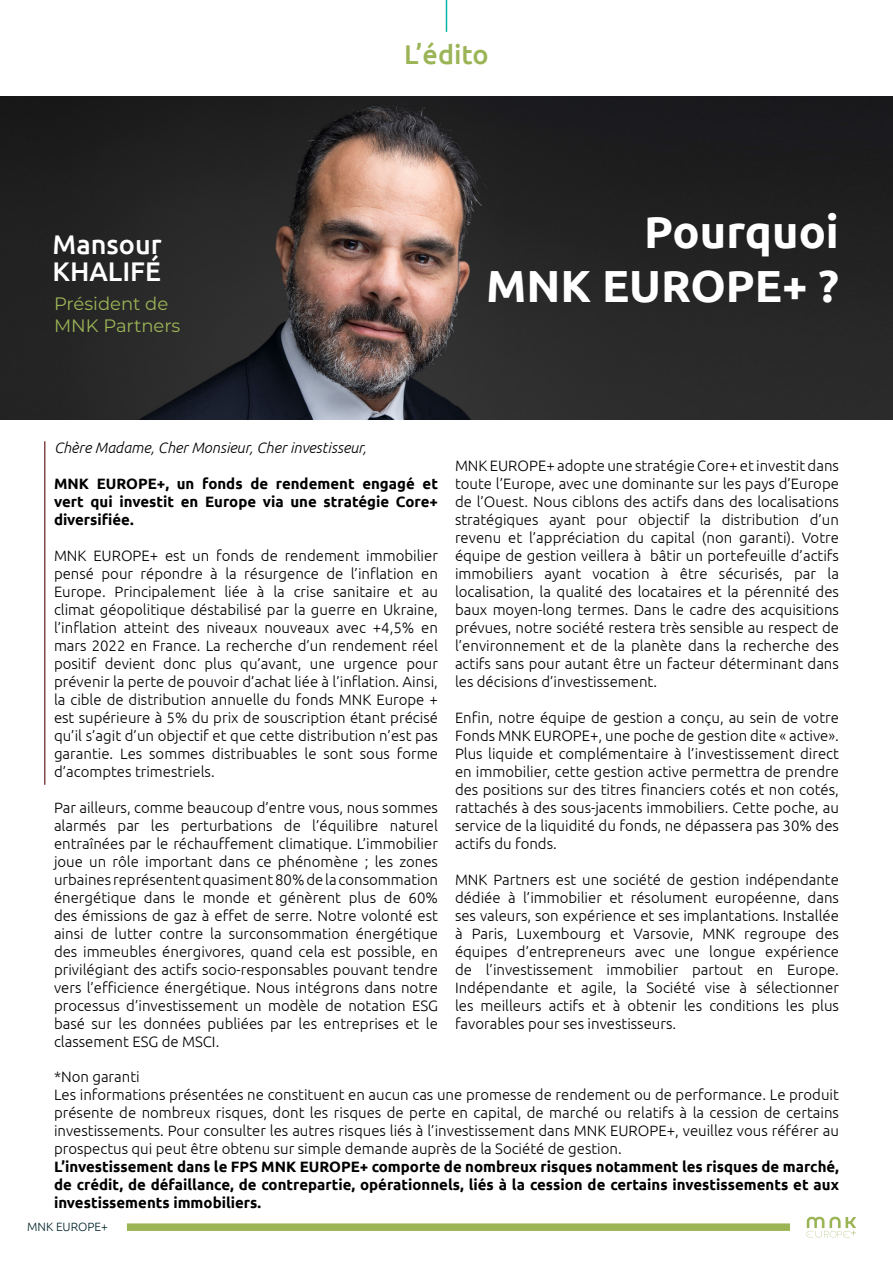
<style>
.page{position:relative;width:893px;height:1263px;background:#fff}
.page>*{position:absolute;margin:0;border:0;box-sizing:border-box;transform-origin:0 0}
.t1{font:700 45px "Ubuntu";color:#fff}
.t2{font:500 27px "Ubuntu";color:#fff}
.t3{font:500 27px "Ubuntu";color:#9bb456}
.t4{font:18px "Montserrat";color:#9bb456}
.t5{font:300 15px/18px "Ubuntu";color:#000;text-align:justify}
.t6{font:700 15px/18px "Ubuntu";color:#000;text-align:justify}
.t7{font:italic 300 15px "Ubuntu";color:#000}
.t8{font:300 12px "Ubuntu";color:#002429}
</style>
<div class="page">
<img style="left:0;top:97px;width:893px;height:322px">
<hr style="left:44px;top:441px;width:1px;height:344px;background:#844848">
<hr style="left:446px;top:0;width:1px;height:32px;background:#05b6a5">
<div style="left:127px;top:1223px;width:663px;height:8px;background:#9bb456"></div>
<svg style="left:806px;top:1216px;width:50px;height:22px"></svg>
<p class="t2" style="left:52px;top:228px;width:111px">Mansour</p>
<p class="t2" style="left:52px;top:255px;width:110px">KHALIFÉ</p>
<p class="t4" style="left:54px;top:292px;width:116px">Président de</p>
<p class="t4" style="left:54px;top:313px;width:128px">MNK Partners</p>
<p class="t3" style="left:404px;top:38px;width:86px">L’édito</p>
<p class="t1" style="left:644px;top:205px;width:196px">Pourquoi</p>
<p class="t1" style="left:486px;top:259px;width:354px">MNK EUROPE+ ?</p>
<p class="t7" style="left:54px;top:438px;width:314px">Chère Madame, Cher Monsieur, Cher investisseur,</p>
<p class="t6" style="left:54px;top:474px;width:385px">MNK EUROPE+, un fonds de rendement engagé et vert qui investit en Europe via une stratégie Core+ diversifiée.</p>
<p class="t5" style="left:54px;top:546px;width:385px">MNK EUROPE+ est un fonds de rendement immobilier pensé pour répondre à la résurgence de l’inflation en Europe. Principalement liée à la crise sanitaire et au climat géopolitique déstabilisé par la guerre en Ukraine, l’inflation atteint des niveaux nouveaux avec +4,5% en mars 2022 en France. La recherche d’un rendement réel positif devient donc plus qu’avant, une urgence pour prévenir la perte de pouvoir d’achat liée à l’inflation. Ainsi, la cible de distribution annuelle du fonds MNK Europe + est supérieure à 5% du prix de souscription étant précisé qu’il s’agit d’un objectif et que cette distribution n’est pas garantie. Les sommes distribuables le sont sous forme d’acomptes trimestriels.</p>
<p class="t5" style="left:54px;top:798px;width:385px">Par ailleurs, comme beaucoup d’entre vous, nous sommes alarmés par les perturbations de l’équilibre naturel entraînées par le réchauffement climatique. L’immobilier joue un rôle important dans ce phénomène ; les zones urbaines représentent quasiment 80% de la consommation énergétique dans le monde et génèrent plus de 60% des émissions de gaz à effet de serre. Notre volonté est ainsi de lutter contre la surconsommation énergétique des immeubles énergivores, quand cela est possible, en privilégiant des actifs socio-responsables pouvant tendre vers l’efficience énergétique. Nous intégrons dans notre processus d’investissement un modèle de notation ESG basé sur les données publiées par les entreprises et le classement ESG de MSCI.</p>
<p class="t5" style="left:455px;top:456px;width:385px">MNK EUROPE+ adopte une stratégie Core+ et investit dans toute l’Europe, avec une dominante sur les pays d’Europe de l’Ouest. Nous ciblons des actifs dans des localisations stratégiques ayant pour objectif la distribution d’un revenu et l’appréciation du capital (non garanti). Votre équipe de gestion veillera à bâtir un portefeuille d’actifs immobiliers ayant vocation à être sécurisés, par la localisation, la qualité des locataires et la pérennité des baux moyen-long termes. Dans le cadre des acquisitions prévues, notre société restera très sensible au respect de l’environnement et de la planète dans la recherche des actifs sans pour autant être un facteur déterminant dans les décisions d’investissement.</p>
<p class="t5" style="left:455px;top:708px;width:385px">Enfin, notre équipe de gestion a conçu, au sein de votre Fonds MNK EUROPE+, une poche de gestion dite « active».<br>Plus liquide et complémentaire à l’investissement direct en immobilier, cette gestion active permettra de prendre des positions sur des titres financiers cotés et non cotés, rattachés à des sous-jacents immobiliers. Cette poche, au service de la liquidité du fonds, ne dépassera pas 30% des actifs du fonds.</p>
<p class="t5" style="left:455px;top:870px;width:385px">MNK Partners est une société de gestion indépendante dédiée à l’immobilier et résolument européenne, dans ses valeurs, son expérience et ses implantations. Installée à Paris, Luxembourg et Varsovie, MNK regroupe des équipes d’entrepreneurs avec une longue expérience de l’investissement immobilier partout en Europe.<br>Indépendante et agile, la Société vise à sélectionner les meilleurs actifs et à obtenir les conditions les plus favorables pour ses investisseurs.</p>
<p class="t5" style="left:54px;top:1067px;width:87px">*Non garanti</p>
<p class="t5" style="left:54px;top:1085px;width:786px">Les informations présentées ne constituent en aucun cas une promesse de rendement ou de performance. Le produit présente de nombreux risques, dont les risques de perte en capital, de marché ou relatifs à la cession de certains investissements. Pour consulter les autres risques liés à l’investissement dans MNK EUROPE+, veuillez vous référer au prospectus qui peut être obtenu sur simple demande auprès de la Société de gestion.</p>
<p class="t6" style="left:54px;top:1157px;width:786px">L’investissement dans le FPS MNK EUROPE+ comporte de nombreux risques notamment les risques de marché, de crédit, de défaillance, de contrepartie, opérationnels, liés à la cession de certains investissements et aux investissements immobiliers.</p>
<p class="t8" style="left:27px;top:1219px;width:82px">MNK EUROPE+</p>
</div>
